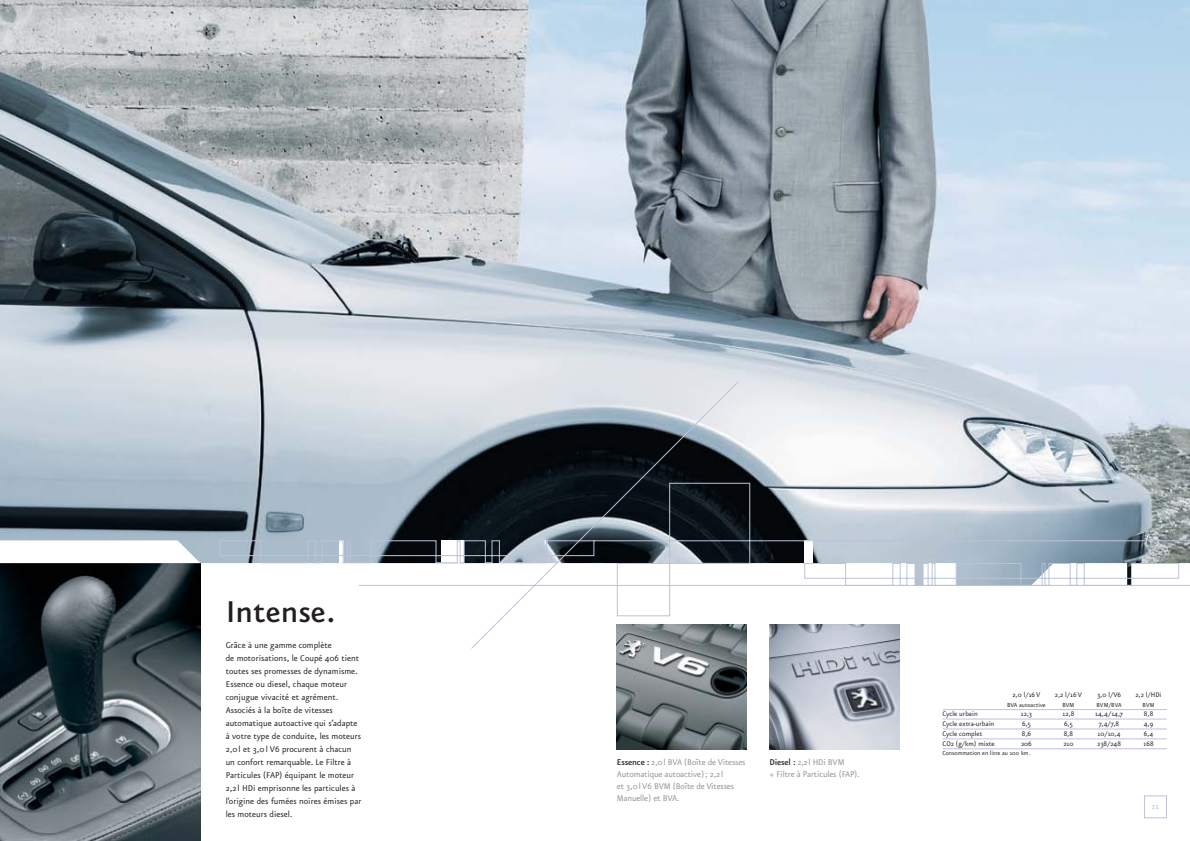
<style>
.page{position:relative;width:1190px;height:841px;background:#fff}
.page>*{position:absolute;margin:0;border:0;box-sizing:border-box;transform-origin:0 0}
.t1{font:500 36px "Eureka Sans";color:#231f1f}
.t2{font:10px/13px "Eureka Sans";color:#231f1f}
.t3{font:10px/12px "Eureka Sans";letter-spacing:-.015em;color:#939497}
.t4{font:10px "Eureka Sans";color:#bcc2db}
.t5{font:8px "Eureka Sans";color:#231f1f}
.t6{font:7px "Eureka Sans";color:#231f1f}
.s1{font-weight:500;color:#231f1f}
</style>
<div class="page">
<img style="left:0;top:586px;width:200px;height:255px">
<div style="left:1144px;top:796px;width:23px;height:22px;border:1px solid #bcc2db"></div>
<img style="left:0;top:0;width:1190px;height:586px">
<svg style="left:0;top:540px;width:200px;height:23px"></svg>
<svg style="left:470px;top:381px;width:269px;height:269px"></svg>
<svg style="left:219px;top:483px;width:971px;height:134px"></svg>
<img style="left:770px;top:624px;width:129px;height:125px">
<img style="left:617px;top:624px;width:130px;height:125px">
<hr style="left:943px;top:709px;width:224px;height:1px;background:#bcc2db">
<hr style="left:943px;top:719px;width:224px;height:1px;background:#bcc2db">
<hr style="left:943px;top:729px;width:224px;height:1px;background:#bcc2db">
<hr style="left:943px;top:739px;width:224px;height:1px;background:#bcc2db">
<hr style="left:943px;top:749px;width:224px;height:1px;background:#bcc2db">
<h1 class="t1" style="left:226px;top:599px;width:111px">Intense.</h1>
<p class="t2" style="left:226px;top:639px;width:137px">Grâce à une gamme complète<br>de motorisations, le Coupé 406 tient toutes ses promesses de dynamisme.<br>Essence ou diesel, chaque moteur conjugue vivacité et agrément.<br>Associés à la boîte de vitesses automatique autoactive qui s’adapte à votre type de conduite, les moteurs 2,0 l et 3,0 l V6 procurent à chacun un confort remarquable. Le Filtre à Particules (FAP) équipant le moteur 2,2 l HDi emprisonne les particules à l’origine des fumées noires émises par les moteurs diesel.</p>
<p class="t3" style="left:617px;top:757px;width:130px"><span class="s1">Essence :</span> 2,0l BVA (Boîte de Vitesses<br>Automatique autoactive); 2,2l<br>et 3,0l V6 BVM (Boîte de Vitesses<br>Manuelle) et BVA.</p>
<p class="t3" style="left:770px;top:757px;width:92px"><span class="s1">Diesel :</span> 2,2l HDi BVM<br>+ Filtre à Particules (FAP).</p>
<p class="t5" style="left:1012px;top:692px;width:29px">2,0 l/16 V</p>
<p class="t5" style="left:1055px;top:692px;width:29px">2,2 l/16 V</p>
<p class="t5" style="left:1097px;top:692px;width:26px">3,0 l/V6</p>
<p class="t5" style="left:1136px;top:692px;width:28px">2,2 l/HDi</p>
<p class="t6" style="left:1007px;top:702px;width:40px">BVA autoactive</p>
<p class="t6" style="left:1063px;top:702px;width:13px">BVM</p>
<p class="t6" style="left:1097px;top:702px;width:27px">BVM/BVA</p>
<p class="t6" style="left:1143px;top:702px;width:13px">BVM</p>
<p class="t5" style="left:943px;top:711px;width:37px">Cycle urbain</p>
<p class="t5" style="left:1021px;top:711px;width:13px">12,3</p>
<p class="t5" style="left:1063px;top:711px;width:13px">12,8</p>
<p class="t5" style="left:1095px;top:711px;width:29px">14,4/14,7</p>
<p class="t5" style="left:1144px;top:711px;width:11px">8,8</p>
<p class="t5" style="left:943px;top:721px;width:53px">Cycle extra-urbain</p>
<p class="t5" style="left:1022px;top:721px;width:10px">6,5</p>
<p class="t5" style="left:1064px;top:721px;width:10px">6,5</p>
<p class="t5" style="left:1099px;top:721px;width:22px">7,4/7,8</p>
<p class="t5" style="left:1144px;top:721px;width:11px">4,9</p>
<p class="t5" style="left:943px;top:731px;width:41px">Cycle complet</p>
<p class="t5" style="left:1022px;top:731px;width:11px">8,6</p>
<p class="t5" style="left:1064px;top:731px;width:11px">8,8</p>
<p class="t5" style="left:1097px;top:731px;width:25px">10/10,4</p>
<p class="t5" style="left:1144px;top:731px;width:11px">6,4</p>
<p class="t5" style="left:943px;top:741px;width:54px">CO2 (g/km) mixte</p>
<p class="t5" style="left:1021px;top:741px;width:12px">206</p>
<p class="t5" style="left:1063px;top:741px;width:12px">210</p>
<p class="t5" style="left:1097px;top:741px;width:25px">238/248</p>
<p class="t5" style="left:1144px;top:741px;width:12px">168</p>
<p class="t6" style="left:943px;top:751px;width:90px">Consommation en litre au 100 km.</p>
<p class="t4" style="left:1152px;top:803px;width:9px">11</p>
</div>
